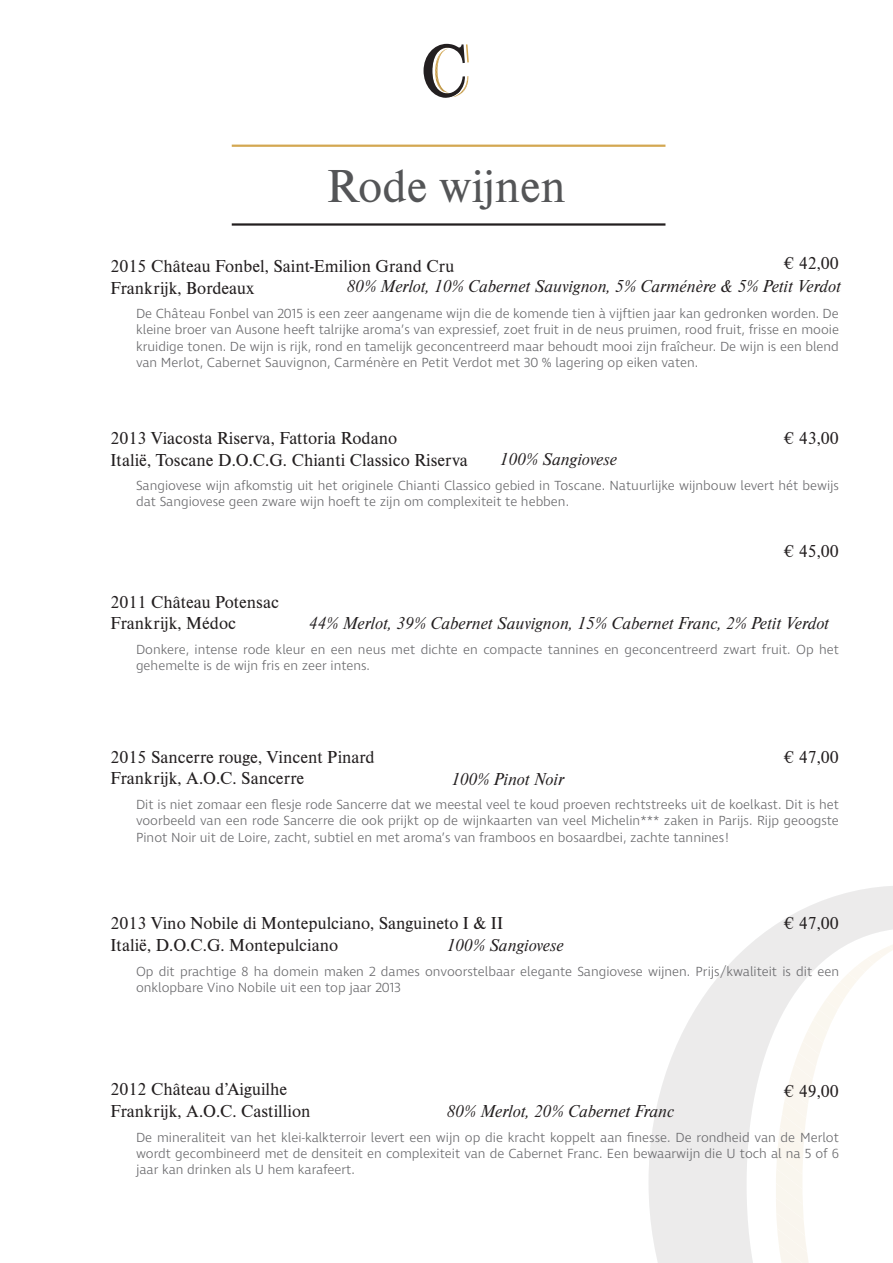
<style>
.page{position:relative;width:893px;height:1263px;background:#fff}
.page>*{position:absolute;margin:0;border:0;box-sizing:border-box;transform-origin:0 0}
.t1{font:48px "Nimbus Rom D";color:#545557}
.t2{font:18px "Nimbus Rom D";color:#231f20}
.t3{font:italic 18px "Nimbus Rom D";color:#231f20}
.t4{font:300 13.5px/16.2px "Ingra";color:#69696c;text-align:justify}
</style>
<div class="page">
<hr style="left:232px;top:145px;width:433px;height:2px;background:#d3a751">
<hr style="left:232px;top:223px;width:433px;height:3px;background:#231f20">
<svg style="left:424px;top:44px;width:45px;height:54px"></svg>
<svg style="left:649px;top:886px;width:244px;height:377px;fill:#ecebeb"></svg>
<svg style="left:776px;top:936px;width:117px;height:327px"></svg>
<p class="t1" style="left:327px;top:155px;width:240px">Rode wijnen</p>
<p class="t2" style="left:784px;top:251px;width:56px">€ 42,00</p>
<p class="t3" style="left:347px;top:275px;width:496px">80% Merlot, 10% Cabernet Sauvignon, 5% Carménère &amp; 5% Petit Verdot</p>
<p class="t2" style="left:111px;top:254px;width:345px">2015 Château Fonbel, Saint-Emilion Grand Cru</p>
<p class="t2" style="left:111px;top:276px;width:145px">Frankrijk, Bordeaux</p>
<p class="t4" style="left:136px;top:306px;width:704px">De Château Fonbel van 2015 is een zeer aangename wijn die de komende tien à vijftien jaar kan gedronken worden. De kleine broer van Ausone heeft talrijke aroma’s van expressief, zoet fruit in de neus pruimen, rood fruit, frisse en mooie kruidige tonen. De wijn is rijk, rond en tamelijk geconcentreerd maar behoudt mooi zijn fraîcheur. De wijn is een blend van Merlot, Cabernet Sauvignon, Carménère en Petit Verdot met 30 % lagering op eiken vaten.</p>
<p class="t2" style="left:111px;top:426px;width:288px">2013 Viacosta Riserva, Fattoria Rodano</p>
<p class="t2" style="left:111px;top:448px;width:359px">Italië, Toscane D.O.C.G. Chianti Classico Riserva</p>
<p class="t4" style="left:136px;top:478px;width:704px">Sangiovese wijn afkomstig uit het originele Chianti Classico gebied in Toscane. Natuurlijke wijnbouw levert hét bewijs dat Sangiovese geen zware wijn hoeft te zijn om complexiteit te hebben.</p>
<p class="t2" style="left:784px;top:426px;width:56px">€ 43,00</p>
<p class="t3" style="left:500px;top:448px;width:119px">100% Sangiovese</p>
<p class="t2" style="left:784px;top:539px;width:56px">€ 45,00</p>
<p class="t2" style="left:111px;top:590px;width:170px">2011 Château Potensac</p>
<p class="t2" style="left:111px;top:611px;width:127px">Frankrijk, Médoc</p>
<p class="t4" style="left:136px;top:642px;width:704px">Donkere, intense rode kleur en een neus met dichte en compacte tannines en geconcentreerd zwart fruit. Op het gehemelte is de wijn fris en zeer intens.</p>
<p class="t3" style="left:309px;top:612px;width:522px">44% Merlot, 39% Cabernet Sauvignon, 15% Cabernet Franc, 2% Petit Verdot</p>
<p class="t2" style="left:111px;top:745px;width:266px">2015 Sancerre rouge, Vincent Pinard</p>
<p class="t2" style="left:111px;top:767px;width:195px">Frankrijk, A.O.C. Sancerre</p>
<p class="t4" style="left:136px;top:797px;width:704px">Dit is niet zomaar een flesje rode Sancerre dat we meestal veel te koud proeven rechtstreeks uit de koelkast. Dit is het voorbeeld van een rode Sancerre die ook prijkt op de wijnkaarten van veel Michelin*** zaken in Parijs. Rijp geoogste Pinot Noir uit de Loire, zacht, subtiel en met aroma’s van framboos en bosaardbei, zachte tannines!</p>
<p class="t2" style="left:784px;top:745px;width:56px">€ 47,00</p>
<p class="t3" style="left:451px;top:767px;width:115px">100% Pinot Noir</p>
<p class="t2" style="left:111px;top:912px;width:394px">2013 Vino Nobile di Montepulciano, Sanguineto I &amp; II</p>
<p class="t2" style="left:111px;top:933px;width:229px">Italië, D.O.C.G. Montepulciano</p>
<p class="t4" style="left:136px;top:964px;width:704px">Op dit prachtige 8 ha domein maken 2 dames onvoorstelbaar elegante Sangiovese wijnen. Prijs/kwaliteit is dit een onklopbare Vino Nobile uit een top jaar 2013</p>
<p class="t2" style="left:784px;top:912px;width:56px">€ 47,00</p>
<p class="t3" style="left:446px;top:934px;width:119px">100% Sangiovese</p>
<p class="t2" style="left:111px;top:1077px;width:178px">2012 Château d’Aiguilhe</p>
<p class="t2" style="left:111px;top:1099px;width:201px">Frankrijk, A.O.C. Castillion</p>
<p class="t4" style="left:136px;top:1129px;width:704px">De mineraliteit van het klei-kalkterroir levert een wijn op die kracht koppelt aan finesse. De rondheid van de Merlot wordt gecombineerd met de densiteit en complexiteit van de Cabernet Franc. Een bewaarwijn die U toch al na 5 of 6 jaar kan drinken als U hem karafeert.</p>
<p class="t2" style="left:784px;top:1079px;width:56px">€ 49,00</p>
<p class="t3" style="left:446px;top:1100px;width:229px">80% Merlot, 20% Cabernet Franc</p>
</div>
